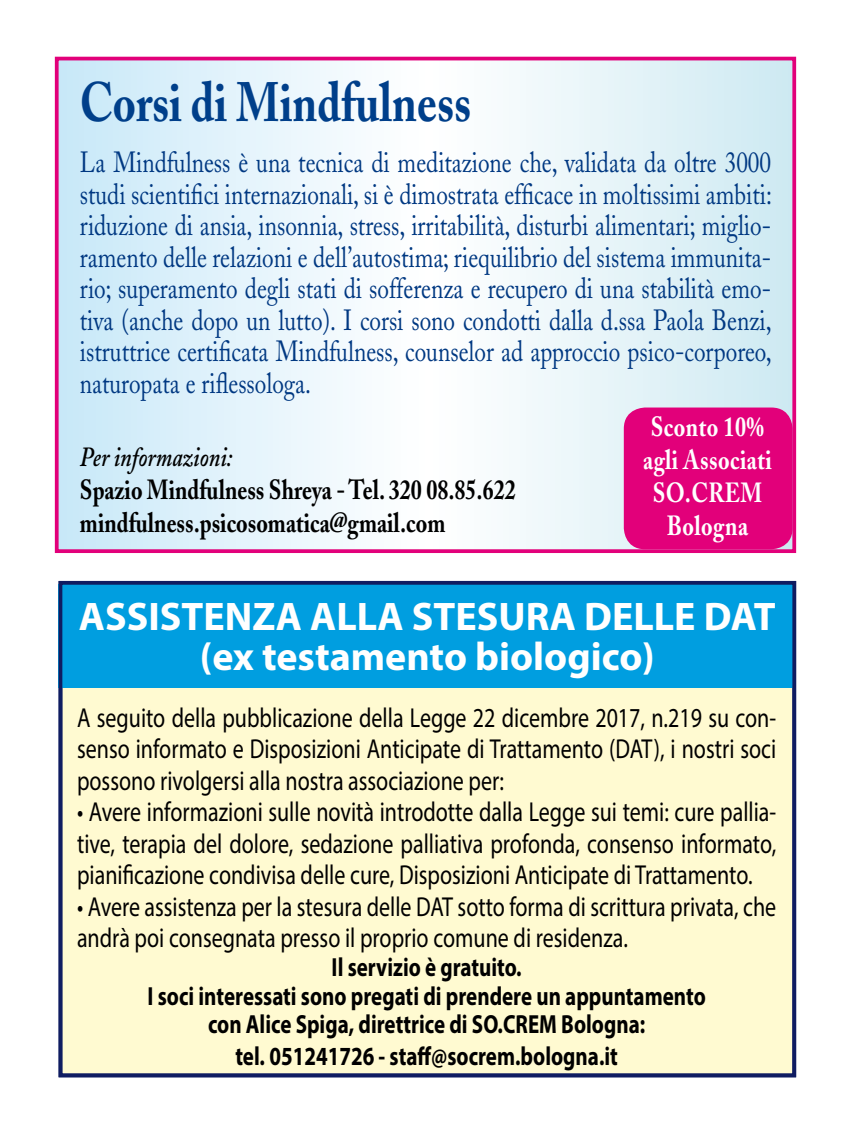
<style>
.page{position:relative;width:851px;height:1134px;background:#fff}
.page>*{position:absolute;margin:0;border:0;box-sizing:border-box;transform-origin:0 0}
.t1{font:700 55px "Adobe Caslon";color:#003f8a;scale:.8 1}
.t2{font:700 40px/40px "Myriad Pro";color:#fff;text-align:center}
.t3{font:29px/31.5px "Adobe Caslon";color:#003882;text-align:justify;scale:.8 1}
.t4{font:27.5px/31.5px "Myriad Pro";color:#000;text-align:justify;scale:.8 1}
.t5{font:700 27.5px/33px "Adobe Caslon";color:#000;scale:.8 1}
.t6{font:700 27.5px/33px "Adobe Caslon";letter-spacing:.02em;color:#fff;text-align:center;scale:.8 1}
.t7{font:italic 600 27.5px "Adobe Caslon";color:#000;scale:.8 1}
.t8{font:700 26.25px/28.8px "Myriad Pro";color:#000;text-align:center;scale:.8 1}
</style>
<div class="page">
<svg style="left:60px;top:62px;width:731px;height:486px"></svg>
<div style="left:55px;top:57px;width:741px;height:496px;border:4px solid #e2007a"></div>
<div style="left:59px;top:581px;width:737px;height:496px;background:#fffad1"></div>
<div style="left:623px;top:407px;width:169px;height:142px;background:#e2007a;border-radius:21px"></div>
<div style="left:59px;top:584px;width:737px;height:103px;background:#009ee0"></div>
<div style="left:59px;top:581px;width:737px;height:496px;border:4px solid #0f1c61"></div>
<h1 class="t1" style="left:80px;top:68px;width:490px">Corsi di Mindfulness</h1>
<p class="t3" style="left:80px;top:147px;width:866px">La Mindfulness è una tecnica di meditazione che, validata da oltre 3000 studi scientifici internazionali, si è dimostrata efficace in moltissimi ambiti: riduzione di ansia, insonnia, stress, irritabilità, disturbi alimentari; miglio&shy;ramento delle relazioni e dell’autostima; riequilibrio del sistema immunita&shy;rio; superamento degli stati di sofferenza e recupero di una stabilità emo&shy;tiva (anche dopo un lutto). I corsi sono condotti dalla d.ssa Paola Benzi, istruttrice certificata Mindfulness, counselor ad approccio psico-corporeo, naturopata e riflessologa.</p>
<p class="t7" style="left:80px;top:442px;width:192px">Per informazioni:</p>
<p class="t5" style="left:80px;top:473px;width:546px">Spazio Mindfulness Shreya - Tel. 320 08.85.622 mindfulness.psicosomatica@gmail.com</p>
<p class="t6" style="left:643px;top:410px;width:162px">Sconto 10% agli Associati<br>SO.CREM<br>Bologna</p>
<h2 class="t2" style="left:79px;top:595px;width:698px">ASSISTENZA ALLA STESURA DELLE DAT (ex testamento biologico)</h2>
<p class="t4" style="left:77px;top:701px;width:875px">A seguito della pubblicazione della Legge 22 dicembre 2017, n.219 su con&shy;senso informato e Disposizioni Anticipate di Trattamento (DAT), i nostri soci possono rivolgersi alla nostra associazione per:</p>
<p class="t4" style="left:77px;top:796px;width:875px">• Avere informazioni sulle novità introdotte dalla Legge sui temi: cure pallia&shy;tive, terapia del dolore, sedazione palliativa profonda, consenso informato, pianificazione condivisa delle cure, Disposizioni Anticipate di Trattamento.</p>
<p class="t4" style="left:77px;top:890px;width:875px">• Avere assistenza per la stesura delle DAT sotto forma di scrittura privata, che andrà poi consegnata presso il proprio comune di residenza.</p>
<p class="t8" style="left:147px;top:952px;width:699px">Il servizio è gratuito.<br>I soci interessati sono pregati di prendere un appuntamento con Alice Spiga, direttrice di SO.CREM Bologna:</p>
<p class="t8" style="left:235px;top:1041px;width:479px">tel. 051241726 - staff@socrem.bologna.it</p>
</div>
